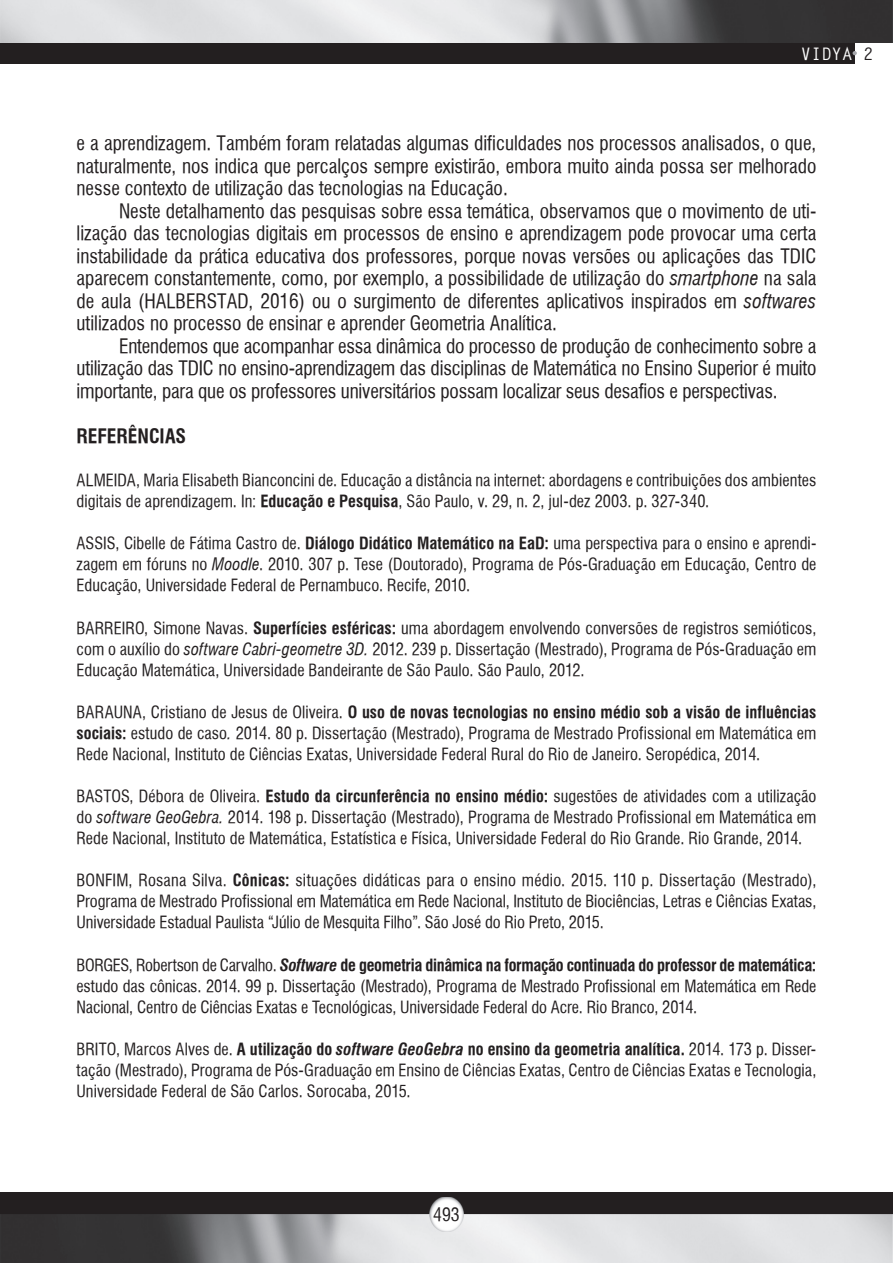
<style>
.page{position:relative;width:893px;height:1263px;background:#fff}
.page>*{position:absolute;margin:0;border:0;box-sizing:border-box;transform-origin:0 0}
.t1{font:19.5px/22.5px "Halvett Condensed";color:#231f20;text-align:justify}
.t2{font:700 condensed 19.5px "Halvett";color:#231f20}
.t3{font:18px "Halvett Condensed";color:#231f20}
.t4{font:700 17.25px "Letter Gothic Std";color:#fff}
.t5{font:16.5px/21px "Halvett Condensed";letter-spacing:.005em;color:#231f20}
.t6{font:700 condensed 16.5px "Halvett";color:#231f20}
.t7{font:700 condensed 16.5px "Halvett";letter-spacing:-.02em;color:#231f20}
.s1{color:#231f20}
.s2{font-family:"Halvett";font-style:italic;font-stretch:condensed}
.s3{font-family:"Halvett";font-weight:700;font-stretch:condensed}
.s4{font-family:"Halvett Condensed";font-weight:400;font-stretch:normal}
.s5{font-style:italic}
</style>
<div class="page">
<div style="left:0;top:0;width:855px;height:64px;background:#231f20"></div>
<img style="left:0;top:0;width:893px;height:43px">
<svg style="left:853px;top:51px;width:4px;height:4px"></svg>
<div style="left:0;top:1193px;width:893px;height:70px;background:#231f20"></div>
<img style="left:0;top:1214px;width:893px;height:49px">
<img style="left:429px;top:1197px;width:34px;height:34px">
<p class="t4" style="left:801px;top:43px;width:74px">VIDYA <span class="s1">2</span></p>
<p class="t1" style="left:77px;top:132px;width:741px">e a aprendizagem. Também foram relatadas algumas dificuldades nos processos analisados, o que, naturalmente, nos indica que percalços sempre existirão, embora muito ainda possa ser melhorado nesse contexto de utilização das tecnologias na Educação.</p>
<p class="t1" style="left:77px;top:199px;width:741px;text-indent:43px">Neste detalhamento das pesquisas sobre essa temática, observamos que o movimento de uti&shy;lização das tecnologias digitais em processos de ensino e aprendizagem pode provocar uma certa instabilidade da prática educativa dos professores, porque novas versões ou aplicações das TDIC aparecem constantemente, como, por exemplo, a possibilidade de utilização do <span class="s2">smartphone</span> na sala de aula (HALBERSTAD, 2016) ou o surgimento de diferentes aplicativos inspirados em <span class="s2">softwares </span>utilizados no processo de ensinar e aprender Geometria Analítica.</p>
<p class="t1" style="left:77px;top:334px;width:741px;text-indent:43px">Entendemos que acompanhar essa dinâmica do processo de produção de conhecimento sobre a utilização das TDIC no ensino-aprendizagem das disciplinas de Matemática no Ensino Superior é muito importante, para que os professores universitários possam localizar seus desafios e perspectivas.</p>
<p class="t2" style="left:77px;top:424px;width:111px">REFERÊNCIAS</p>
<p class="t5" style="left:77px;top:470px;width:741px">ALMEIDA, Maria Elisabeth Bianconcini de. Educação a distância na internet: abordagens e contribuições dos ambientes digitais de aprendizagem. In: <span class="s3">Educação e Pesquisa</span>, São Paulo, v. 29, n. 2, jul-dez 2003. p. 327-340.</p>
<p class="t5" style="left:77px;top:533px;width:741px;text-align:justify">ASSIS, Cibelle de Fátima Castro de. <span class="s3">Diálogo Didático Matemático na EaD:</span> uma perspectiva para o ensino e aprendi&shy;zagem em fóruns no <span class="s2">Moodle</span>. 2010. 307 p. Tese (Doutorado), Programa de Pós-Graduação em Educação, Centro de Educação, Universidade Federal de Pernambuco. Recife, 2010.</p>
<p class="t5" style="left:77px;top:617px;width:741px;text-align:justify">BARREIRO, Simone Navas. <span class="s3">Superfícies esféricas:</span> uma abordagem envolvendo conversões de registros semióticos, com o auxílio do <span class="s2">software Cabri-geometre 3D.</span> 2012. 239 p. Dissertação (Mestrado), Programa de Pós-Graduação em Educação Matemática, Universidade Bandeirante de São Paulo. São Paulo, 2012.</p>
<p class="t6" style="left:77px;top:702px;width:741px"><span class="s4">BARAUNA, Cristiano de Jesus de Oliveira.</span> O uso de novas tecnologias no ensino médio sob a visão de influências</p>
<p class="t5" style="left:77px;top:722px;width:741px"><span class="s3">sociais:</span> estudo de caso<span class="s2">.</span> 2014. 80 p. Dissertação (Mestrado), Programa de Mestrado Profissional em Matemática em<br>Rede Nacional, Instituto de Ciências Exatas, Universidade Federal Rural do Rio de Janeiro. Seropédica, 2014.</p>
<p class="t5" style="left:77px;top:786px;width:741px;text-align:justify">BASTOS, Débora de Oliveira. <span class="s3">Estudo da circunferência no ensino médio:</span> sugestões de atividades com a utilização do <span class="s2">software GeoGebra.</span> 2014. 198 p. Dissertação (Mestrado), Programa de Mestrado Profissional em Matemática em Rede Nacional, Instituto de Matemática, Estatística e Física, Universidade Federal do Rio Grande. Rio Grande, 2014.</p>
<p class="t5" style="left:77px;top:870px;width:741px;text-align:justify">BONFIM, Rosana Silva. <span class="s3">Cônicas:</span> situações didáticas para o ensino médio. 2015. 110 p. Dissertação (Mestrado), Programa de Mestrado Profissional em Matemática em Rede Nacional, Instituto de Biociências, Letras e Ciências Exatas, Universidade Estadual Paulista “Júlio de Mesquita Filho”. São José do Rio Preto, 2015.</p>
<p class="t7" style="left:77px;top:955px;width:741px"><span class="s4">BORGES, Robertson de Carvalho.</span> <span class="s5">Software</span> de geometria dinâmica na formação continuada do professor de matemática:</p>
<p class="t5" style="left:77px;top:975px;width:741px">estudo das cônicas. 2014. 99 p. Dissertação (Mestrado), Programa de Mestrado Profissional em Matemática em Rede<br>Nacional, Centro de Ciências Exatas e Tecnológicas, Universidade Federal do Acre. Rio Branco, 2014.</p>
<p class="t6" style="left:77px;top:1039px;width:741px"><span class="s4">BRITO, Marcos Alves de.</span> A utilização do <span class="s5">software GeoGebra</span> no ensino da geometria analítica. <span class="s4">2014. 173 p. Disser-</span></p>
<p class="t5" style="left:77px;top:1059px;width:741px">tação (Mestrado), Programa de Pós-Graduação em Ensino de Ciências Exatas, Centro de Ciências Exatas e Tecnologia,<br>Universidade Federal de São Carlos. Sorocaba, 2015.</p>
<p class="t3" style="left:433px;top:1204px;width:28px">493</p>
</div>
